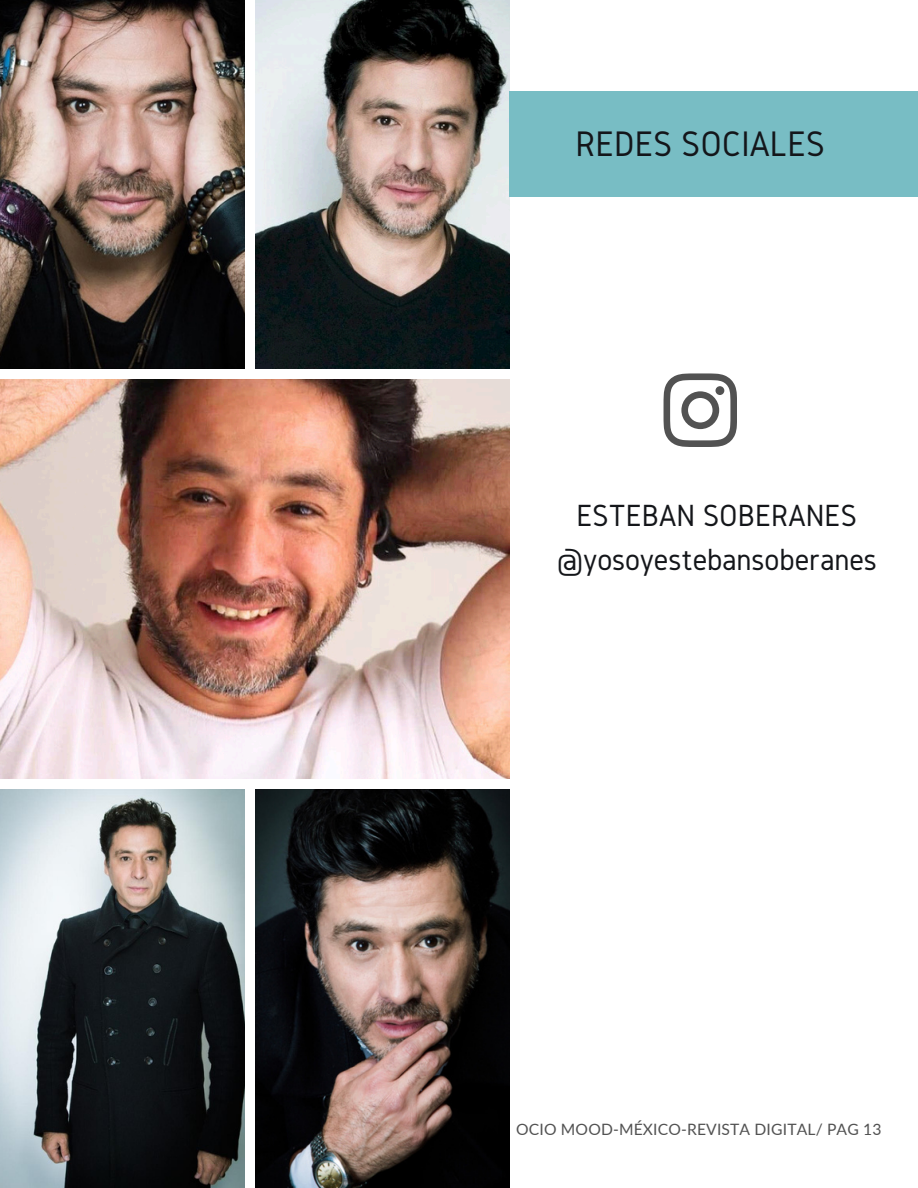
<style>
.page{position:relative;width:918px;height:1188px;background:#fff}
.page>*{position:absolute;margin:0;border:0;box-sizing:border-box;transform-origin:0 0}
.t1{font:36.9px "Gidole";color:#14161a}
.t2{font:31.8px/43.8px "Gidole";color:#14161a;text-align:center}
.t3{font:15.6px "Lato";letter-spacing:.01em;color:#525252}
</style>
<div class="page">
<img style="left:0;top:0;width:244px;height:368px">
<img style="left:255px;top:0;width:255px;height:368px">
<img style="left:0;top:379px;width:510px;height:400px">
<img style="left:0;top:790px;width:244px;height:398px">
<img style="left:255px;top:790px;width:255px;height:398px">
<div style="left:510px;top:91px;width:408px;height:106px;background:#78bdc4"></div>
<svg style="left:664px;top:373px;width:73px;height:74px"></svg>
<div style="left:716px;top:386px;width:8px;height:9px;background:#525252;border-radius:50%"></div>
<p class="t1" style="left:575px;top:124px;width:251px">REDES SOCIALES</p>
<h2 class="t2" style="left:556px;top:493px;width:322px">ESTEBAN SOBERANES @yosoyestebansoberanes</h2>
<h1 class="t3" style="left:516px;top:1120px;width:367px">OCIO MOOD-MÉXICO-REVISTA DIGITAL/ PAG 13</h1>
</div>
